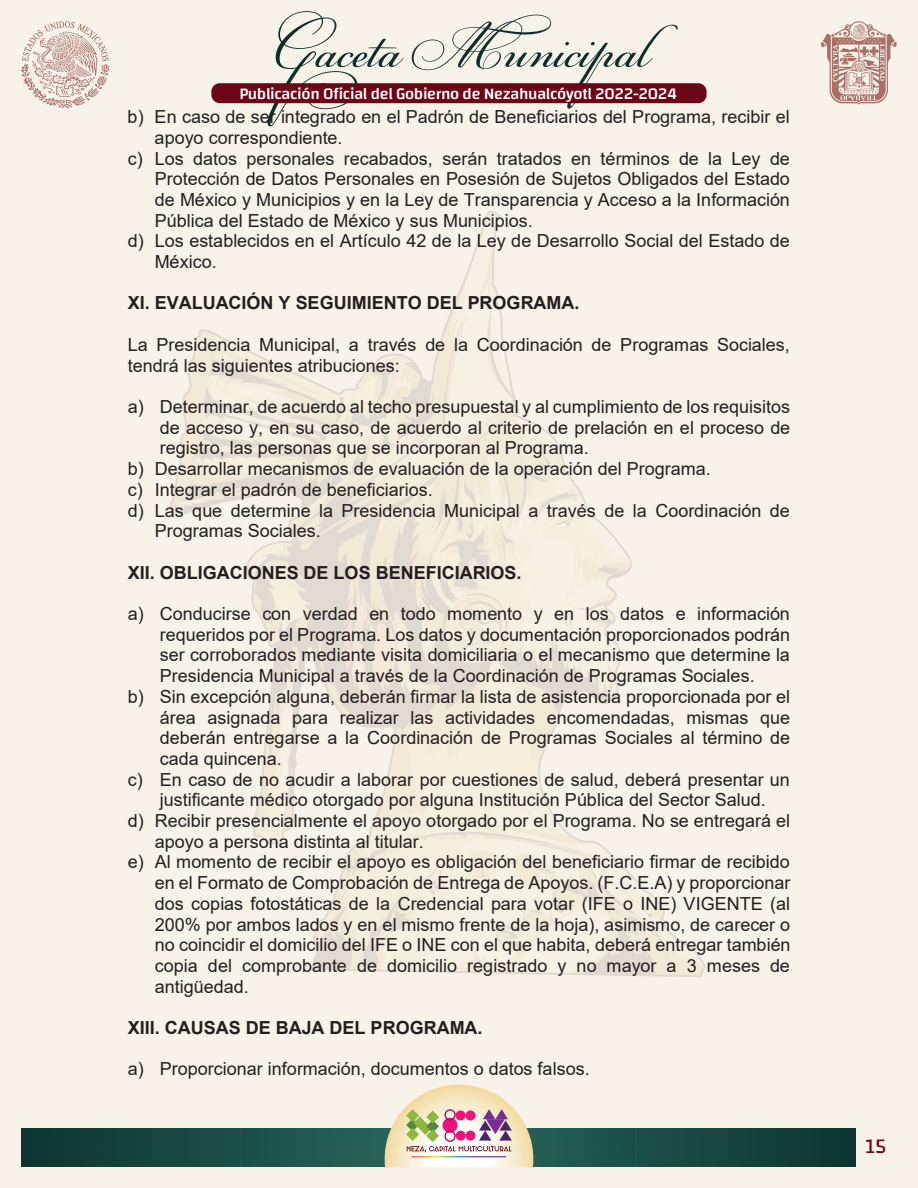
<style>
.page{position:relative;width:918px;height:1188px;background:#f7f3e8}
.page>*{position:absolute;margin:0;border:0;box-sizing:border-box;transform-origin:0 0}
.t1{font:71.1px "PF Champion Script Pro";color:#0c2e2c}
.t2{font:21px "Changa";color:#6a0616}
.t3{font:18px/20.7px "Arial";color:#231f20}
.t4{font:700 18px "Arial";color:#231f20}
.t5{font:500 16.35px "Changa";letter-spacing:-.02em;color:#fff}
</style>
<div class="page">
<svg style="left:21px;top:1128px;width:834px;height:39px;background:#184943"></svg>
<svg style="left:385px;top:1085px;width:148px;height:82px"></svg>
<svg style="left:21px;top:21px;width:88px;height:87px"></svg>
<svg style="left:821px;top:21px;width:76px;height:84px"></svg>
<div style="left:211px;top:83px;width:496px;height:20px;background:#6a0616;border-radius:8px"></div>
<svg style="left:170px;top:211px;width:535px;height:765px"></svg>
<h1 class="t1" style="left:270px;top:1px;width:379px">Gaceta Municipal</h1>
<p class="t5" style="left:239px;top:84px;width:439px">Publicación Oficial del Gobierno de Nezahualcóyotl 2022-2024</p>
<p class="t3" style="left:128px;top:106px;width:664px">b) En caso de ser integrado en el Padrón de Beneficiarios del Programa, recibir el</p>
<p class="t3" style="left:155px;top:127px;width:189px">apoyo correspondiente.</p>
<p class="t3" style="left:128px;top:148px;width:664px">c) Los datos personales recabados, serán tratados en términos de la Ley de</p>
<p class="t3" style="left:155px;top:168px;width:637px">Protección de Datos Personales en Posesión de Sujetos Obligados del Estado</p>
<p class="t3" style="left:155px;top:189px;width:637px">de México y Municipios y en la Ley de Transparencia y Acceso a la Información</p>
<p class="t3" style="left:155px;top:210px;width:380px">Pública del Estado de México y sus Municipios.</p>
<p class="t3" style="left:128px;top:231px;width:664px">d) Los establecidos en el Artículo 42 de la Ley de Desarrollo Social del Estado de</p>
<p class="t3" style="left:155px;top:251px;width:64px">México.</p>
<p class="t4" style="left:128px;top:290px;width:453px">XI. EVALUACIÓN Y SEGUIMIENTO DEL PROGRAMA.</p>
<p class="t3" style="left:128px;top:334px;width:664px">La Presidencia Municipal, a través de la Coordinación de Programas Sociales, tendrá las siguientes atribuciones:</p>
<p class="t3" style="left:128px;top:396px;width:664px">a) Determinar, de acuerdo al techo presupuestal y al cumplimiento de los requisitos</p>
<p class="t3" style="left:160px;top:417px;width:632px">de acceso y, en su caso, de acuerdo al criterio de prelación en el proceso de</p>
<p class="t3" style="left:160px;top:438px;width:431px">registro, las personas que se incorporan al Programa.</p>
<p class="t3" style="left:128px;top:458px;width:585px">b) Desarrollar mecanismos de evaluación de la operación del Programa.</p>
<p class="t3" style="left:128px;top:479px;width:307px">c) Integrar el padrón de beneficiarios.</p>
<p class="t3" style="left:128px;top:500px;width:664px">d) Las que determine la Presidencia Municipal a través de la Coordinación de</p>
<p class="t3" style="left:155px;top:520px;width:168px">Programas Sociales.</p>
<p class="t4" style="left:128px;top:560px;width:395px">XII. OBLIGACIONES DE LOS BENEFICIARIOS.</p>
<p class="t3" style="left:128px;top:603px;width:664px">a) Conducirse con verdad en todo momento y en los datos e información</p>
<p class="t3" style="left:160px;top:624px;width:632px">requeridos por el Programa. Los datos y documentación proporcionados podrán</p>
<p class="t3" style="left:160px;top:645px;width:632px">ser corroborados mediante visita domiciliaria o el mecanismo que determine la</p>
<p class="t3" style="left:160px;top:665px;width:596px">Presidencia Municipal a través de la Coordinación de Programas Sociales.</p>
<p class="t3" style="left:128px;top:686px;width:664px">b) Sin excepción alguna, deberán firmar la lista de asistencia proporcionada por el</p>
<p class="t3" style="left:160px;top:707px;width:632px">área asignada para realizar las actividades encomendadas, mismas que</p>
<p class="t3" style="left:160px;top:727px;width:632px">deberán entregarse a la Coordinación de Programas Sociales al término de</p>
<p class="t3" style="left:160px;top:748px;width:124px">cada quincena.</p>
<p class="t3" style="left:128px;top:769px;width:664px">c) En caso de no acudir a laborar por cuestiones de salud, deberá presentar un</p>
<p class="t3" style="left:160px;top:790px;width:608px">justificante médico otorgado por alguna Institución Pública del Sector Salud.</p>
<p class="t3" style="left:128px;top:810px;width:664px">d) Recibir presencialmente el apoyo otorgado por el Programa. No se entregará el</p>
<p class="t3" style="left:155px;top:831px;width:271px">apoyo a persona distinta al titular.</p>
<p class="t3" style="left:128px;top:852px;width:664px">e) Al momento de recibir el apoyo es obligación del beneficiario firmar de recibido</p>
<p class="t3" style="left:155px;top:872px;width:637px">en el Formato de Comprobación de Entrega de Apoyos. (F.C.E.A) y proporcionar</p>
<p class="t3" style="left:155px;top:893px;width:637px">dos copias fotostáticas de la Credencial para votar (IFE o INE) VIGENTE (al</p>
<p class="t3" style="left:155px;top:914px;width:637px">200% por ambos lados y en el mismo frente de la hoja), asimismo, de carecer o</p>
<p class="t3" style="left:155px;top:935px;width:637px">no coincidir el domicilio del IFE o INE con el que habita, deberá entregar también</p>
<p class="t3" style="left:155px;top:955px;width:637px">copia del comprobante de domicilio registrado y no mayor a 3 meses de</p>
<p class="t3" style="left:155px;top:976px;width:96px">antigüedad.</p>
<p class="t4" style="left:128px;top:1015px;width:356px">XIII. CAUSAS DE BAJA DEL PROGRAMA.</p>
<p class="t3" style="left:128px;top:1059px;width:463px">a) Proporcionar información, documentos o datos falsos.</p>
<p class="t2" style="left:866px;top:1134px;width:22px">15</p>
</div>
